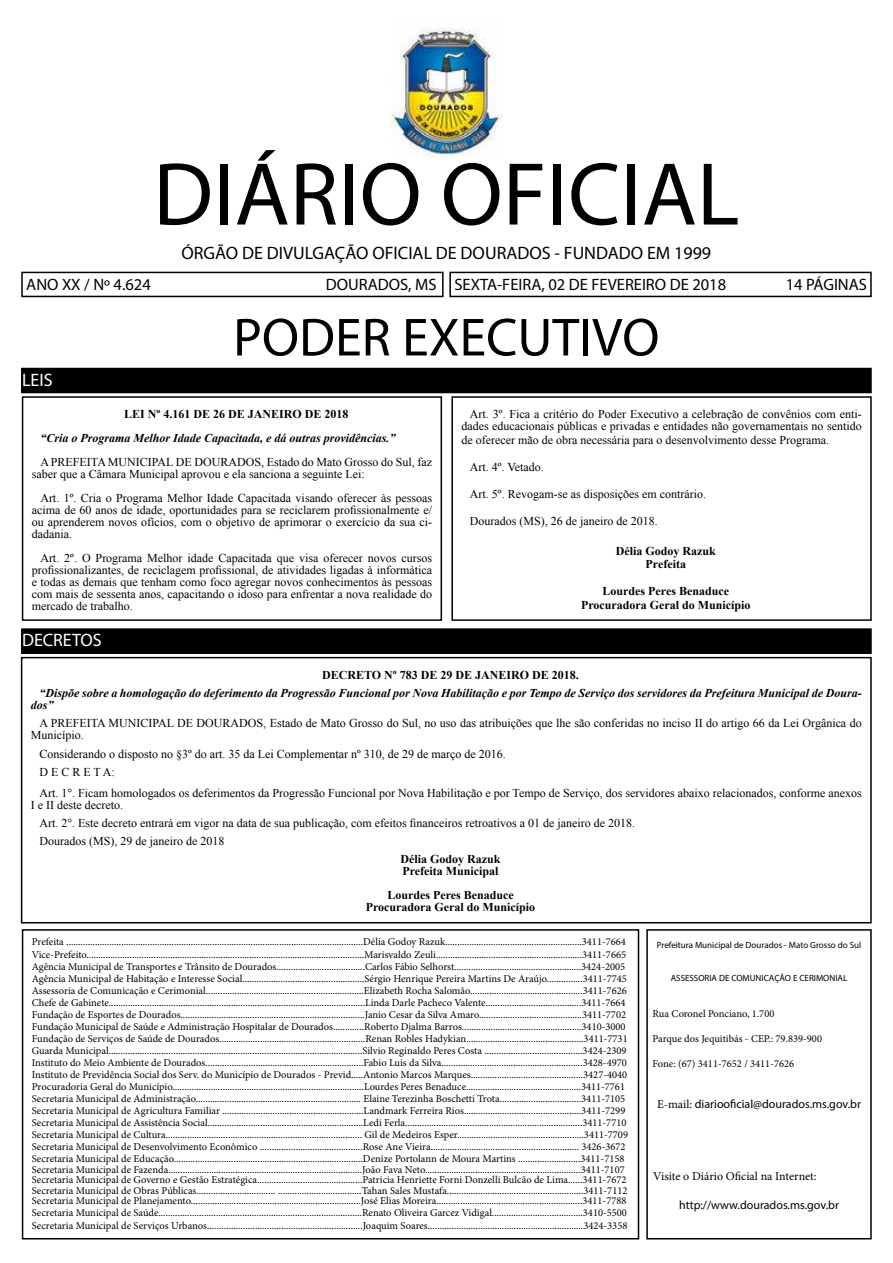
<style>
.page{position:relative;width:893px;height:1263px;background:#fff}
.page>*{position:absolute;margin:0;border:0;box-sizing:border-box;transform-origin:0 0}
.t1{font:90px "Myriad Pro";color:#000}
.t2{font:54px "Myriad Pro";color:#000}
.t3{font:18px "Myriad Pro";color:#000}
.t4{font:18px "Myriad Pro";color:#fff}
.t5{font:16.5px "Myriad Pro";color:#000}
.t6{font:12px/12px "Times New Roman";color:#000}
.t7{font:700 12px/13.5px "Times New Roman";color:#000;text-align:center}
.t8{font:italic 700 12px/12px "Times New Roman";color:#000}
.t9{font:12px "Myriad Pro";color:#000}
.t10{font:12px "Minion Pro";color:#000}
.t11{font:10.5px/12px "Minion Pro";color:#000}
.t12{font:9px "Myriad Pro";color:#000}
.s1{font-family:"Minion Pro"}
</style>
<div class="page">
<div style="left:21px;top:368px;width:850px;height:24px;background:#000"></div>
<div style="left:21px;top:368px;width:851px;height:25px;border:2px solid #000"></div>
<div style="left:22px;top:929px;width:617px;height:310px;border:2px solid #000"></div>
<div style="left:646px;top:929px;width:226px;height:310px;border:2px solid #000"></div>
<div style="left:22px;top:396px;width:420px;height:225px;border:2px solid #000"></div>
<div style="left:451px;top:396px;width:421px;height:225px;border:2px solid #000"></div>
<div style="left:21px;top:272px;width:423px;height:25px;border:2px solid #000"></div>
<div style="left:449px;top:272px;width:423px;height:25px;border:2px solid #000"></div>
<img style="left:392px;top:28px;width:110px;height:130px">
<div style="left:21px;top:657px;width:851px;height:266px;border:2px solid #000"></div>
<div style="left:21px;top:629px;width:850px;height:24px;background:#000"></div>
<div style="left:21px;top:628px;width:851px;height:26px;border:2px solid #000"></div>
<h1 class="t1" style="left:153px;top:139px;width:588px">DIÁRIO OFICIAL</h1>
<h3 class="t3" style="left:181px;top:242px;width:531px">ÓRGÃO DE DIVULGAÇÃO OFICIAL DE DOURADOS - FUNDADO EM 1999</h3>
<h3 class="t5" style="left:26px;top:274px;width:126px">ANO XX / Nº 4.624</h3>
<h3 class="t5" style="left:326px;top:274px;width:402px">DOURADOS, MS SEXTA-FEIRA, 02 DE FEVEREIRO DE 2018</h3>
<h3 class="t5" style="left:786px;top:274px;width:83px">14 PÁGINAS</h3>
<h3 class="t4" style="left:22px;top:369px;width:32px">LEIS</h3>
<h2 class="t2" style="left:233px;top:304px;width:428px">PODER EXECUTIVO</h2>
<p class="t7" style="left:124px;top:407px;width:226px">LEI Nº 4.161 DE 26 DE JANEIRO DE 2018</p>
<p class="t8" style="left:40px;top:432px;width:357px">“Cria o Programa Melhor Idade Capacitada, e dá outras providências.”</p>
<p class="t6" style="left:32px;top:456px;width:402px;text-indent:9px">A PREFEITA MUNICIPAL DE DOURADOS, Estado do Mato Grosso do Sul, faz saber que a Câmara Municipal aprovou e ela sanciona a seguinte Lei:</p>
<p class="t6" style="left:32px;top:492px;width:402px;text-align:justify;text-indent:9px">Art. 1º. Cria o Programa Melhor Idade Capacitada visando oferecer às pessoas acima de 60 anos de idade, oportunidades para se reciclarem profissionalmente e/ ou aprenderem novos ofícios, com o objetivo de aprimorar o exercício da sua ci&shy;dadania.</p>
<p class="t6" style="left:32px;top:552px;width:402px;text-align:justify;text-indent:9px">Art. 2º. O Programa Melhor idade Capacitada que visa oferecer novos cursos profissionalizantes, de reciclagem profissional, de atividades ligadas à informática e todas as demais que tenham como foco agregar novos conhecimentos às pessoas com mais de sessenta anos, capacitando o idoso para enfrentar a nova realidade do mercado de trabalho.</p>
<h3 class="t4" style="left:22px;top:629px;width:81px">DECRETOS</h3>
<p class="t6" style="left:461px;top:408px;width:402px;text-align:right">Art. 3º. Fica a critério do Poder Executivo a celebração de convênios com enti&shy;dades educacionais públicas e privadas e entidades não governamentais no sentido</p>
<p class="t6" style="left:461px;top:433px;width:369px">de oferecer mão de obra necessária para o desenvolvimento desse Programa.</p>
<p class="t6" style="left:470px;top:460px;width:75px">Art. 4º. Vetado.</p>
<p class="t6" style="left:470px;top:487px;width:238px">Art. 5º. Revogam-se as disposições em contrário.</p>
<p class="t6" style="left:470px;top:514px;width:189px">Dourados (MS), 26 de janeiro de 2018.</p>
<p class="t7" style="left:616px;top:543px;width:102px">Délia Godoy Razuk<br>Prefeita</p>
<p class="t7" style="left:581px;top:584px;width:171px">Lourdes Peres Benaduce<br>Procuradora Geral do Município</p>
<p class="t7" style="left:322px;top:667px;width:258px">DECRETO Nº 783 DE 29 DE JANEIRO DE 2018.</p>
<p class="t8" style="left:31px;top:686px;width:832px;text-indent:9px">“Dispõe sobre a homologação do deferimento da Progressão Funcional por Nova Habilitação e por Tempo de Serviço dos servidores da Prefeitura Municipal de Doura&shy;dos”</p>
<p class="t6" style="left:31px;top:716px;width:832px;text-indent:9px">A PREFEITA MUNICIPAL DE DOURADOS, Estado de Mato Grosso do Sul, no uso das atribuições que lhe são conferidas no inciso II do artigo 66 da Lei Orgânica do<br>Município.</p>
<p class="t6" style="left:39px;top:745px;width:468px;line-height:18px">Considerando o disposto no §3º do art. 35 da Lei Complementar nº 310, de 29 de março de 2016.<br>D E C R E T A:</p>
<p class="t6" style="left:31px;top:787px;width:832px;text-indent:9px">Art. 1°. Ficam homologados os deferimentos da Progressão Funcional por Nova Habilitação e por Tempo de Serviço, dos servidores abaixo relacionados, conforme anexos<br>I e II deste decreto.</p>
<p class="t6" style="left:39px;top:814px;width:597px;line-height:18px">Art. 2°. Este decreto entrará em vigor na data de sua publicação, com efeitos financeiros retroativos a 01 de janeiro de 2018.<br>Dourados (MS), 29 de janeiro de 2018</p>
<p class="t7" style="left:401px;top:853px;width:102px;line-height:12px;text-align:left">Délia Godoy Razuk<br>Prefeita Municipal</p>
<p class="t7" style="left:366px;top:889px;width:171px;line-height:12px">Lourdes Peres Benaduce<br>Procuradora Geral do Município</p>
<p class="t11" style="left:32px;top:936px;width:598px">Prefeita ............................................................................................................................Délia Godoy Razuk.........................................................3411-7664<br>Vice-Prefeito....................................................................................................................Marisvaldo Zeuli.............................................................3411-7665<br>Agência Municipal de Transportes e Trânsito de Dourados.....................................Carlos Fábio Selhorst.....................................................3424-2005<br>Agência Municipal de Habitação e Interesse Social...................................................Sérgio Henrique Pereira Martins De Araújo...............3411-7745<br>Assessoria de Comunicação e Cerimonial..................................................................Elizabeth Rocha Salomão...............................................3411-7626<br>Chefe de Gabinete...........................................................................................................Linda Darle Pacheco Valente........................................3411-7664<br>Fundação de Esportes de Dourados.............................................................................Janio Cesar da Silva Amaro...........................................3411-7702<br>Fundação Municipal de Saúde e Administração Hospitalar de Dourados.............Roberto Djalma Barros..................................................3410-3000<br>Fundação de Serviços de Saúde de Dourados.............................................................Renan Robles Hadykian.................................................3411-7731<br>Guarda Municipal..........................................................................................................Silvio Reginaldo Peres Costa .........................................3424-2309<br>Instituto do Meio Ambiente de Dourados..................................................................Fabio Luis da Silva...........................................................3428-4970<br>Instituto de Previdência Social dos Serv. do Município de Dourados - Previd.....Antonio Marcos Marques...............................................3427-4040<br>Procuradoria Geral do Município................................................................................Lourdes Peres Benaduce................................................3411-7761<br>Secretaria Municipal de Administração..................................................................... Elaine Terezinha Boschetti Trota..................................3411-7105<br>Secretaria Municipal de Agricultura Familiar ...........................................................Landmark Ferreira Rios.................................................3411-7299<br>Secretaria Municipal de Assistência Social.................................................................Ledi Ferla..........................................................................3411-7710<br>Secretaria Municipal de Cultura.................................................................................. Gil de Medeiros Esper.....................................................3411-7709<br>Secretaria Municipal de Desenvolvimento Econômico ...........................................Rose Ane Vieira.............................................................. 3426-3672<br>Secretaria Municipal de Educação...............................................................................Denize Portolann de Moura Martins ..........................3411-7158</p>
<p class="t11" style="left:32px;top:1164px;width:597px;line-height:10.5px">Secretaria Municipal de Fazenda.................................................................................João Fava Neto.................................................................3411-7107<br>Secretaria Municipal de Governo e Gestão Estratégica............................................Patricia Henriette Forni Donzelli Bulcão de Lima......3411-7672<br>Secretaria Municipal de Obras Públicas................................. ...................................Tahan Sales Mustafa.........................................................3411-7112<br>Secretaria Municipal de Planejamento.......................................................................José Elias Moreira.............................................................3411-7788</p>
<p class="t11" style="left:32px;top:1206px;width:597px;line-height:12.6px">Secretaria Municipal de Saúde.....................................................................................Renato Oliveira Garcez Vidigal......................................3410-5500<br>Secretaria Municipal de Serviços Urbanos.................................................................Joaquim Soares.................................................................3424-3358</p>
<p class="t12" style="left:657px;top:940px;width:206px">Prefeitura Municipal de Dourados - Mato Grosso do Sul</p>
<p class="t12" style="left:671px;top:972px;width:178px">ASSESSORIA DE COMUNICAÇÃO E CERIMONIAL</p>
<p class="t11" style="left:653px;top:1007px;width:123px">Rua Coronel Ponciano, 1.700</p>
<p class="t11" style="left:653px;top:1032px;width:171px">Parque dos Jequitibás - CEP.: 79.839-900</p>
<p class="t11" style="left:653px;top:1058px;width:143px">Fone: (67) 3411-7652 / 3411-7626</p>
<p class="t9" style="left:657px;top:1097px;width:205px"><span class="s1">E-mail:</span> diariooficial@dourados.ms.gov.br</p>
<p class="t10" style="left:653px;top:1168px;width:165px">Visite o Diário Oficial na Internet:</p>
<p class="t9" style="left:679px;top:1198px;width:161px">http://www.dourados.ms.gov.br</p>
</div>
